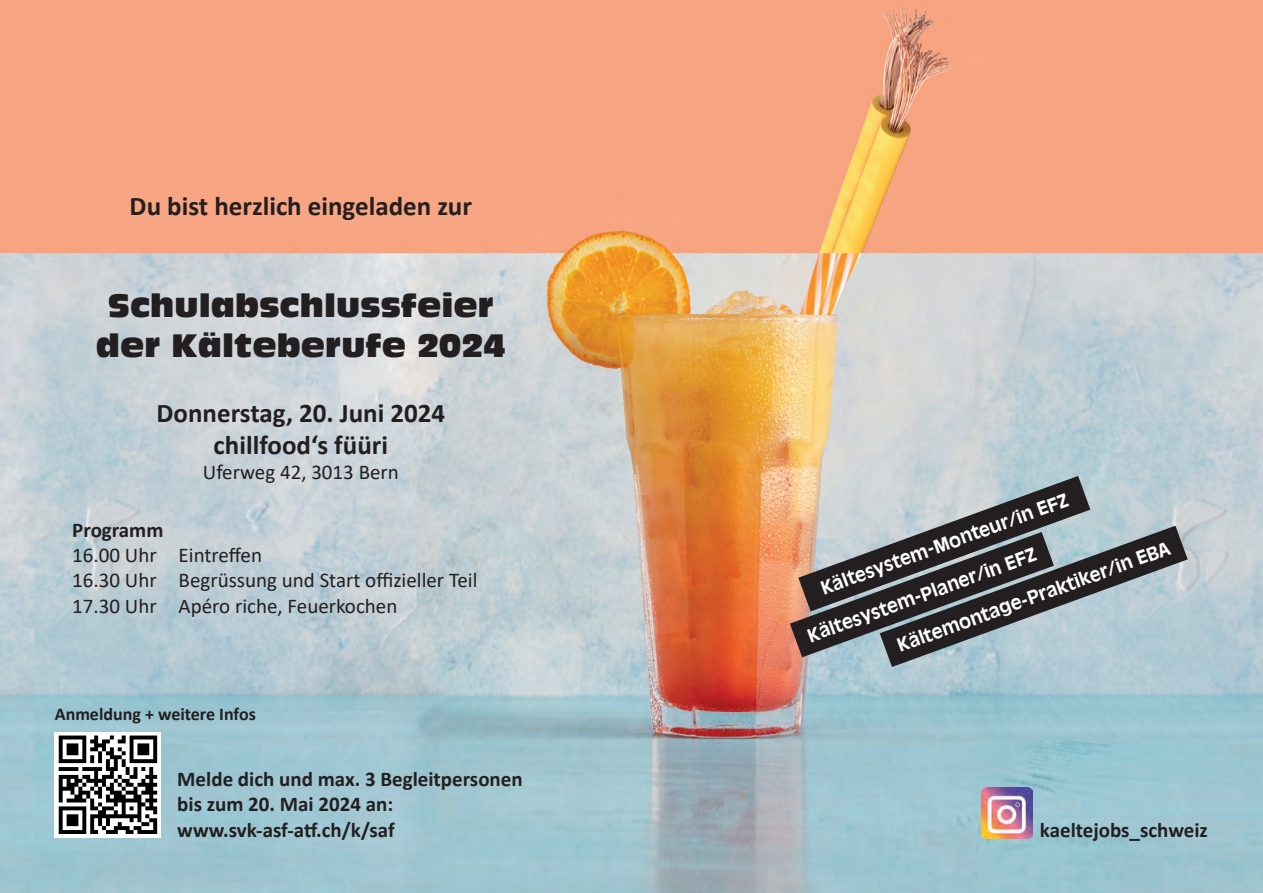
<style>
.page{position:relative;width:1263px;height:893px;background:#fff}
.page>*{position:absolute;margin:0;border:0;box-sizing:border-box;transform-origin:0 0}
.t1{font:31.5px/40.5px "Antique Olive Compact";color:#231f20;text-align:center}
.t2{font:700 27px/32.4px "Calibri";color:#231f20;text-align:center}
.t3{font:21px/25.2px "Calibri";color:#231f20}
.t4{font:700 21px/25.2px "Calibri";color:#231f20}
.t5{font:700 18px "Antique Olive";color:#fff}
.t6{font:700 18px "Calibri";color:#231f20}
</style>
<div class="page">
<img style="left:0;top:0;width:1263px;height:893px">
<img style="left:981px;top:788px;width:52px;height:51px">
<svg style="left:55px;top:733px;width:106px;height:105px"></svg>
<svg style="left:59px;top:735px;width:98px;height:99px"></svg>
<svg style="left:790px;top:476px;width:398px;height:191px;background:#7e8386"></svg>
<p class="t2" style="left:130px;top:189px;width:344px">Du bist herzlich eingeladen zur</p>
<h1 class="t1" style="left:96px;top:285px;width:411px">SCHULABSCHLUSSFEIER<br>DER KÄLTEBERUFE 2024</h1>
<p class="t2" style="left:157px;top:396px;width:290px">Donnerstag, 20. Juni 2024 chillfood‘s füüri</p>
<p class="t3" style="left:203px;top:459px;width:198px">Uferweg 42, 3013 Bern</p>
<p class="t4" style="left:72px;top:517px;width:93px">Programm</p>
<p class="t3" style="left:72px;top:542px;width:407px">16.00 Uhr Eintreffen<br>16.30 Uhr Begrüssung und Start offizieller Teil<br>17.30 Uhr Apéro riche, Feuerkochen</p>
<p class="t6" style="left:55px;top:701px;width:203px">Anmeldung + weitere Infos</p>
<p class="t4" style="left:177px;top:766px;width:347px">Melde dich und max. 3 Begleitpersonen bis zum 20. Mai 2024 an: www.svk-asf-atf.ch/k/saf</p>
<p class="t5" style="left:818px;top:578px;width:264px;rotate:-20deg">Kältesystem-Monteur/in EFZ</p>
<p class="t5" style="left:894px;top:636px;width:291px;rotate:-20deg">Kältemontage-Praktiker/in EBA</p>
<p class="t5" style="left:804px;top:626px;width:244px;rotate:-20deg">Kältesystem-Planer/in EFZ</p>
<p class="t4" style="left:1040px;top:817px;width:169px">kaeltejobs_schweiz</p>
</div>
